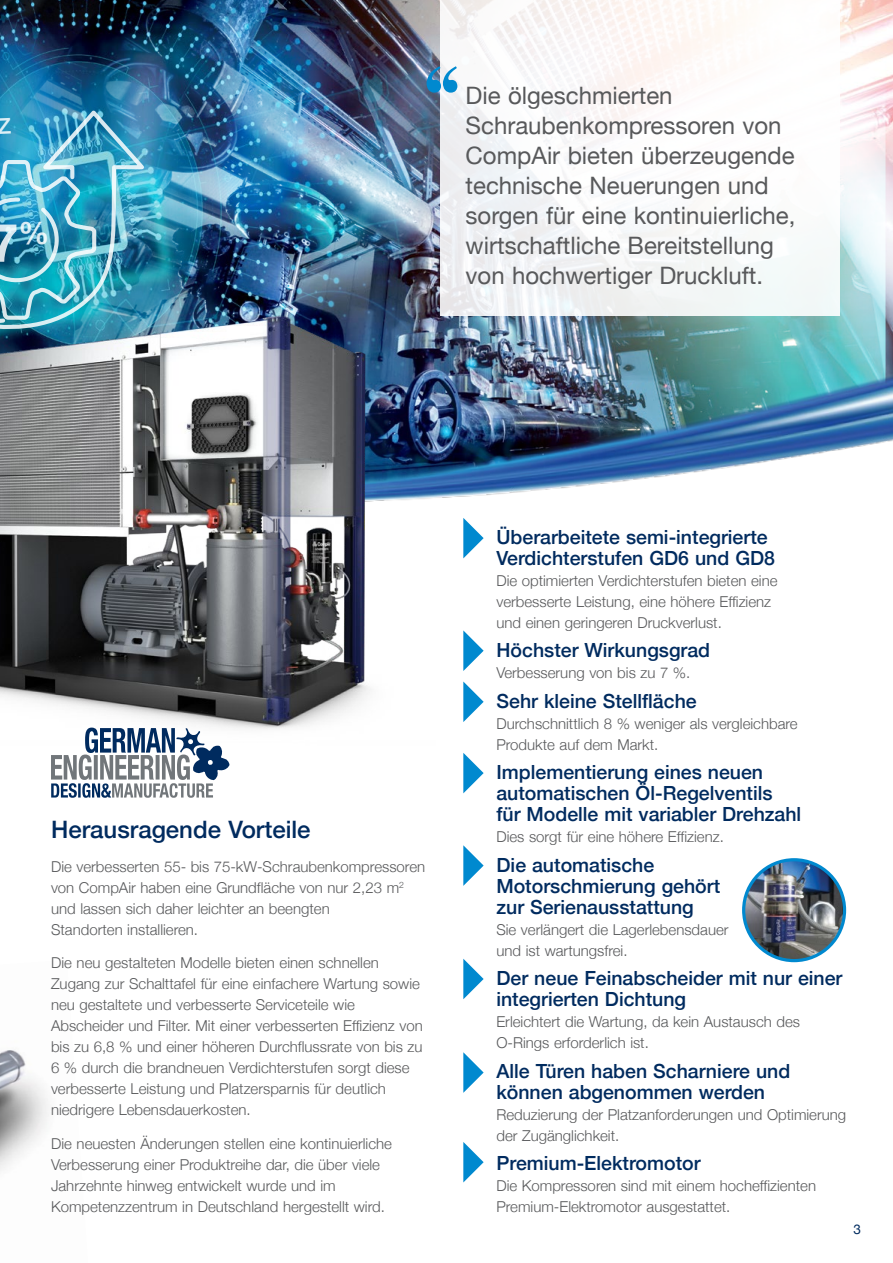
<style>
.page{position:relative;width:893px;height:1263px;background:#fff}
.page>*{position:absolute;margin:0;border:0;box-sizing:border-box;transform-origin:0 0}
.t1{font:700 78.3px "Times";color:#0089cf}
.t2{font:700 53.1px "Helvetica Neue";color:#fff}
.t3{font:24px/30px "Helvetica Neue";color:#58595b}
.t4{font:500 24px "Helvetica Neue";color:#002b5f}
.t5{font:500 19.5px/21px "Helvetica Neue";color:#002b5f}
.t6{font:300 15px/21px "Helvetica Neue";color:#58595b}
.t7{font:13.5px "Helvetica Neue";color:#002b5f}
</style>
<div class="page">
<img style="left:0;top:0;width:893px;height:367px">
<img style="left:435px;top:370px;width:458px;height:128px">
<img style="left:0;top:1050px;width:49px;height:121px">
<div style="left:440px;top:0;width:400px;height:315px;background:#fff"></div>
<svg style="left:51px;top:762px;width:179px;height:36px"></svg>
<img style="left:0;top:314px;width:435px;height:448px">
<img style="left:744px;top:860px;width:100px;height:100px;border-radius:50px">
<div style="left:742px;top:858px;width:104px;height:104px;border:3px solid #0089cf;border-radius:50%"></div>
<svg style="left:463px;top:518px;width:21px;height:40px"></svg>
<svg style="left:463px;top:630px;width:21px;height:41px"></svg>
<svg style="left:463px;top:681px;width:21px;height:41px"></svg>
<svg style="left:463px;top:753px;width:21px;height:40px"></svg>
<svg style="left:463px;top:845px;width:21px;height:41px"></svg>
<svg style="left:463px;top:959px;width:21px;height:40px"></svg>
<svg style="left:463px;top:1052px;width:21px;height:41px"></svg>
<svg style="left:463px;top:1142px;width:21px;height:40px"></svg>
<img style="left:0;top:106px;width:151px;height:229px">
<h2 class="t2" style="left:-11px;top:201px;width:62px">7<sup>%</sup></h2>
<h1 class="t1" style="left:421px;top:19px;width:44px">‘‘</h1>
<h3 class="t3" style="left:466px;top:81px;width:331px">Die ölgeschmierten<br>Schraubenkompressoren von<br>CompAir bieten überzeugende technische Neuerungen und sorgen für eine kontinuierliche, wirtschaftliche Bereitstellung von hochwertiger Druckluft.</h3>
<h3 class="t4" style="left:51px;top:810px;width:261px">Herausragende Vorteile</h3>
<p class="t6" style="left:51px;top:855px;width:376px">Die verbesserten 55- bis 75-kW-Schraubenkompressoren von CompAir haben eine Grundfläche von nur 2,23 m<sup>2 </sup>und lassen sich daher leichter an beengten<br>Standorten installieren.</p>
<p class="t6" style="left:51px;top:951px;width:373px">Die neu gestalteten Modelle bieten einen schnellen Zugang zur Schalttafel für eine einfachere Wartung sowie neu gestaltete und verbesserte Serviceteile wie Abscheider und Filter. Mit einer verbesserten Effizienz von bis zu 6,8 % und einer höheren Durchflussrate von bis zu 6 % durch die brandneuen Verdichterstufen sorgt diese verbesserte Leistung und Platzersparnis für deutlich niedrigere Lebensdauerkosten.</p>
<p class="t6" style="left:51px;top:1132px;width:342px">Die neuesten Änderungen stellen eine kontinuierliche Verbesserung einer Produktreihe dar, die über viele Jahrzehnte hinweg entwickelt wurde und im Kompetenzzentrum in Deutschland hergestellt wird.</p>
<h3 class="t5" style="left:496px;top:524px;width:280px">Überarbeitete semi-integrierte<br>Verdichterstufen GD6 und GD8</h3>
<p class="t6" style="left:496px;top:569px;width:283px">Die optimierten Verdichterstufen bieten eine verbesserte Leistung, eine höhere Effizienz und einen geringeren Druckverlust.</p>
<h3 class="t5" style="left:497px;top:638px;width:215px">Höchster Wirkungsgrad</h3>
<p class="t6" style="left:496px;top:661px;width:196px">Verbesserung von bis zu 7 %.</p>
<h3 class="t5" style="left:497px;top:688px;width:202px">Sehr kleine Stellfläche</h3>
<p class="t6" style="left:496px;top:712px;width:303px">Durchschnittlich 8 % weniger als vergleichbare<br>Produkte auf dem Markt.</p>
<h3 class="t5" style="left:496px;top:760px;width:306px">Implementierung eines neuen automatischen Öl-Regelventils für Modelle mit variabler Drehzahl</h3>
<p class="t6" style="left:496px;top:825px;width:229px">Dies sorgt für eine höhere Effizienz.</p>
<h3 class="t5" style="left:496px;top:852px;width:225px">Die automatische<br>Motorschmierung gehört zur Serienausstattung</h3>
<p class="t6" style="left:496px;top:918px;width:234px">Sie verlängert die Lagerlebensdauer und ist wartungsfrei.</p>
<h3 class="t5" style="left:496px;top:966px;width:348px">Der neue Feinabscheider mit nur einer integrierten Dichtung</h3>
<p class="t6" style="left:496px;top:1010px;width:305px">Erleichtert die Wartung, da kein Austausch des<br>O-Rings erforderlich ist.</p>
<h3 class="t5" style="left:496px;top:1058px;width:295px">Alle Türen haben Scharniere und können abgenommen werden</h3>
<p class="t6" style="left:496px;top:1103px;width:351px">Reduzierung der Platzanforderungen und Optimierung der Zugänglichkeit.</p>
<h3 class="t5" style="left:497px;top:1151px;width:206px">Premium-Elektromotor</h3>
<p class="t6" style="left:496px;top:1174px;width:321px">Die Kompressoren sind mit einem hocheffizienten<br>Premium-Elektromotor ausgestattet.</p>
<p class="t7" style="left:854px;top:1219px;width:9px">3</p>
</div>
